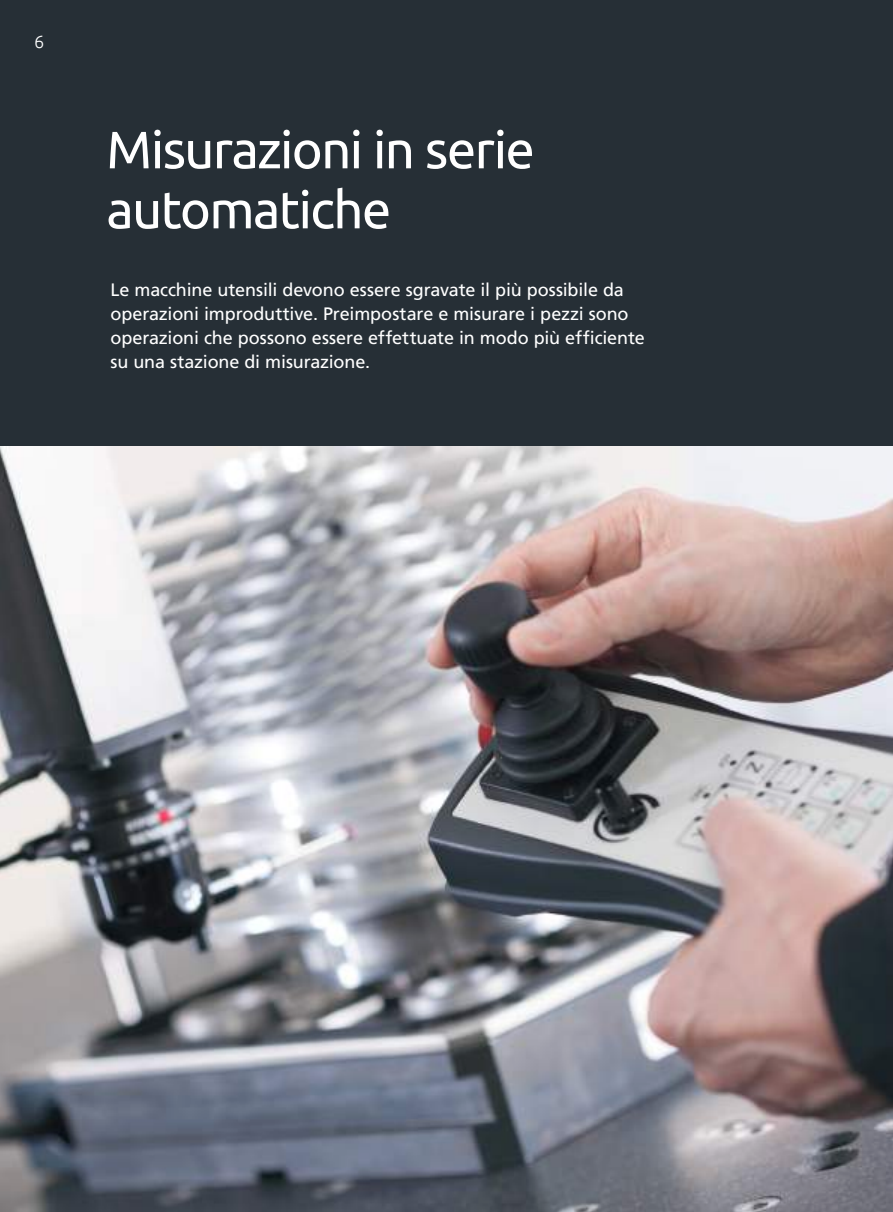
<style>
.page{position:relative;width:893px;height:1212px;background:#262f36}
.page>*{position:absolute;margin:0;border:0;box-sizing:border-box;transform-origin:0 0}
.t1{font:52.5px/60px "Ubuntu";letter-spacing:-.03em;color:#fff}
.t2{font:18px/24px "Frutiger LT Com";letter-spacing:-.005em;color:#fff}
.t3{font:300 18px "Ubuntu";color:#fff}
</style>
<div class="page">
<img style="left:0;top:446px;width:893px;height:766px">
<img style="left:860px;top:1080px;width:33px;height:87px">
<p class="t3" style="left:34px;top:31px;width:12px">6</p>
<h1 class="t1" style="left:106px;top:118px;width:430px">Misurazioni in serie automatiche</h1>
<p class="t2" style="left:111px;top:278px;width:536px">Le macchine utensili devono essere sgravate il più possibile da operazioni improduttive. Preimpostare e misurare i pezzi sono operazioni che possono essere effettuate in modo più efficiente su una stazione di misurazione.</p>
</div>
